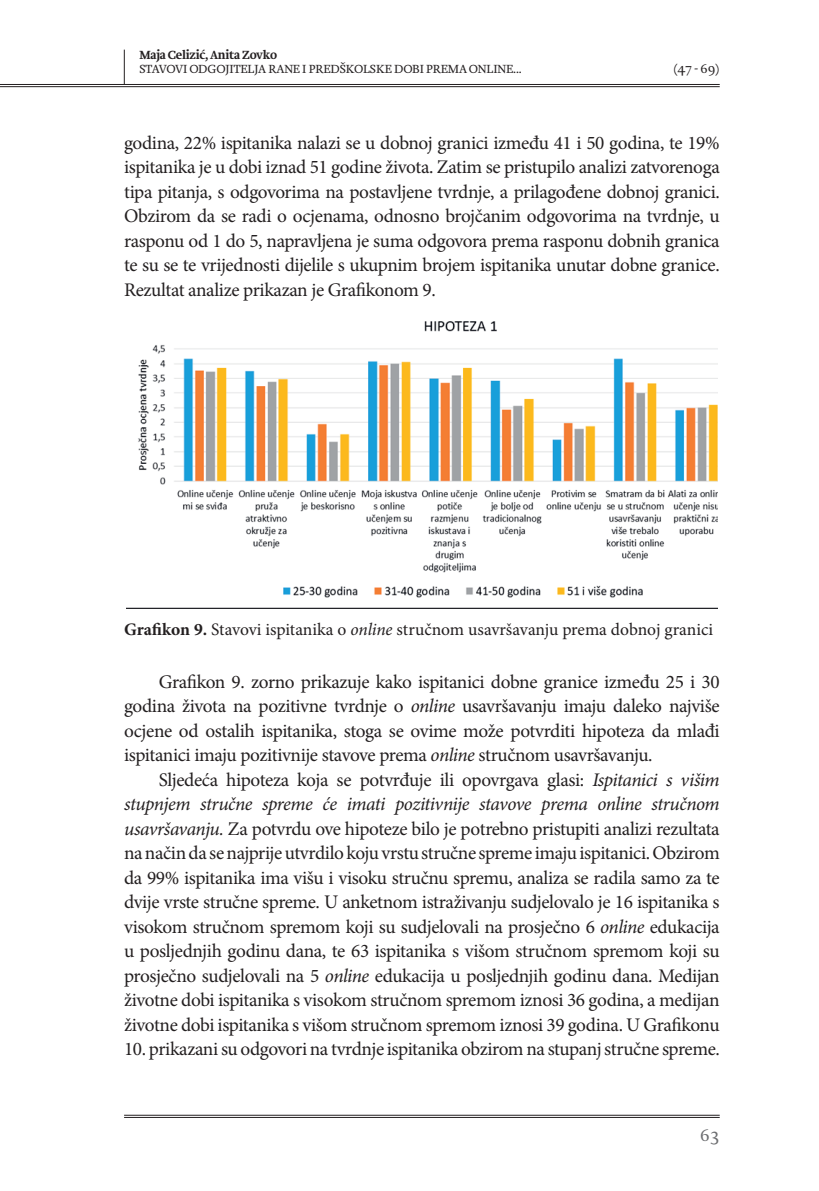
<style>
.page{position:relative;width:819px;height:1191px;background:#fff}
.page>*{position:absolute;margin:0;border:0;box-sizing:border-box;transform-origin:0 0}
.t1{font:19.25px/24.5px "Minion Pro";letter-spacing:-.025em;color:#231f20;text-align:justify}
.t2{font:17.5px "Minion Pro";letter-spacing:-.005em;color:#231f20}
.t3{font:300 17.5px "Brioni Std";color:#6c6d70}
.t4{font:300 13.12px "Brioni Std";color:#231f20}
.t5{font:300 12.25px "Brioni Std";letter-spacing:-.01em;color:#231f20}
.t6{font:500 12.25px "Brioni Std";letter-spacing:-.02em;color:#231f20}
.s1{font-weight:700}
.s2{font-style:italic}
</style>
<div class="page">
<hr style="left:0;top:84px;width:719px;height:1px;background:#231f20">
<hr style="left:0;top:86px;width:719px;height:1px;background:#231f20">
<hr style="left:124px;top:1115px;width:595px;height:1px;background:#231f20">
<hr style="left:124px;top:1117px;width:595px;height:1px;background:#231f20">
<hr style="left:124px;top:50px;width:1px;height:35px;background:#231f20">
<img style="left:127px;top:321px;width:590px;height:287px">
<p class="t6" style="left:139px;top:47px;width:139px">Maja Celizić, Anita Zovko</p>
<p class="t5" style="left:139px;top:61px;width:384px">STAVOVI ODGOJITELJA RANE I PREDŠKOLSKE DOBI PREMA ONLINE...</p>
<p class="t4" style="left:673px;top:60px;width:48px">(47 - 69)</p>
<p class="t1" style="left:124px;top:130px;width:597px">godina, 22% ispitanika nalazi se u dobnoj granici između 41 i 50 godina, te 19% ispitanika je u dobi iznad 51 godine života. Zatim se pristupilo analizi zatvorenoga tipa pitanja, s odgovorima na postavljene tvrdnje, a prilagođene dobnoj granici.<br>Obzirom da se radi o ocjenama, odnosno brojčanim odgovorima na tvrdnje, u rasponu od 1 do 5, napravljena je suma odgovora prema rasponu dobnih granica te su se te vrijednosti dijelile s ukupnim brojem ispitanika unutar dobne granice.<br>Rezultat analize prikazan je Grafikonom 9.</p>
<p class="t2" style="left:124px;top:618px;width:590px"><span class="s1">Grafikon 9.</span> Stavovi ispitanika o <span class="s2">online</span> stručnom usavršavanju prema dobnoj granici</p>
<p class="t1" style="left:124px;top:669px;width:597px;text-indent:35px">Grafikon 9. zorno prikazuje kako ispitanici dobne granice između 25 i 30 godina života na pozitivne tvrdnje o <span class="s2">online</span> usavršavanju imaju daleko najviše ocjene od ostalih ispitanika, stoga se ovime može potvrditi hipoteza da mlađi ispitanici imaju pozitivnije stavove prema <span class="s2">online</span> stručnom usavršavanju.</p>
<p class="t1" style="left:124px;top:767px;width:597px;text-indent:35px">Sljedeća hipoteza koja se potvrđuje ili opovrgava glasi: <span class="s2">Ispitanici s višim stupnjem stručne spreme će imati pozitivnije stavove prema online stručnom usavršavanju.</span> Za potvrdu ove hipoteze bilo je potrebno pristupiti analizi rezultata na način da se najprije utvrdilo koju vrstu stručne spreme imaju ispitanici. Obzirom da 99% ispitanika ima višu i visoku stručnu spremu, analiza se radila samo za te dvije vrste stručne spreme. U anketnom istraživanju sudjelovalo je 16 ispitanika s visokom stručnom spremom koji su sudjelovali na prosječno 6 <span class="s2">online</span> edukacija u posljednjih godinu dana, te 63 ispitanika s višom stručnom spremom koji su prosječno sudjelovali na 5 <span class="s2">online</span> edukacija u posljednjih godinu dana. Medijan životne dobi ispitanika s visokom stručnom spremom iznosi 36 godina, a medijan životne dobi ispitanika s višom stručnom spremom iznosi 39 godina. U Grafikonu</p>
<p class="t1" style="left:124px;top:1037px;width:597px">10. prikazani su odgovori na tvrdnje ispitanika obzirom na stupanj stručne spreme.</p>
<p class="t3" style="left:700px;top:1123px;width:21px">63</p>
</div>
